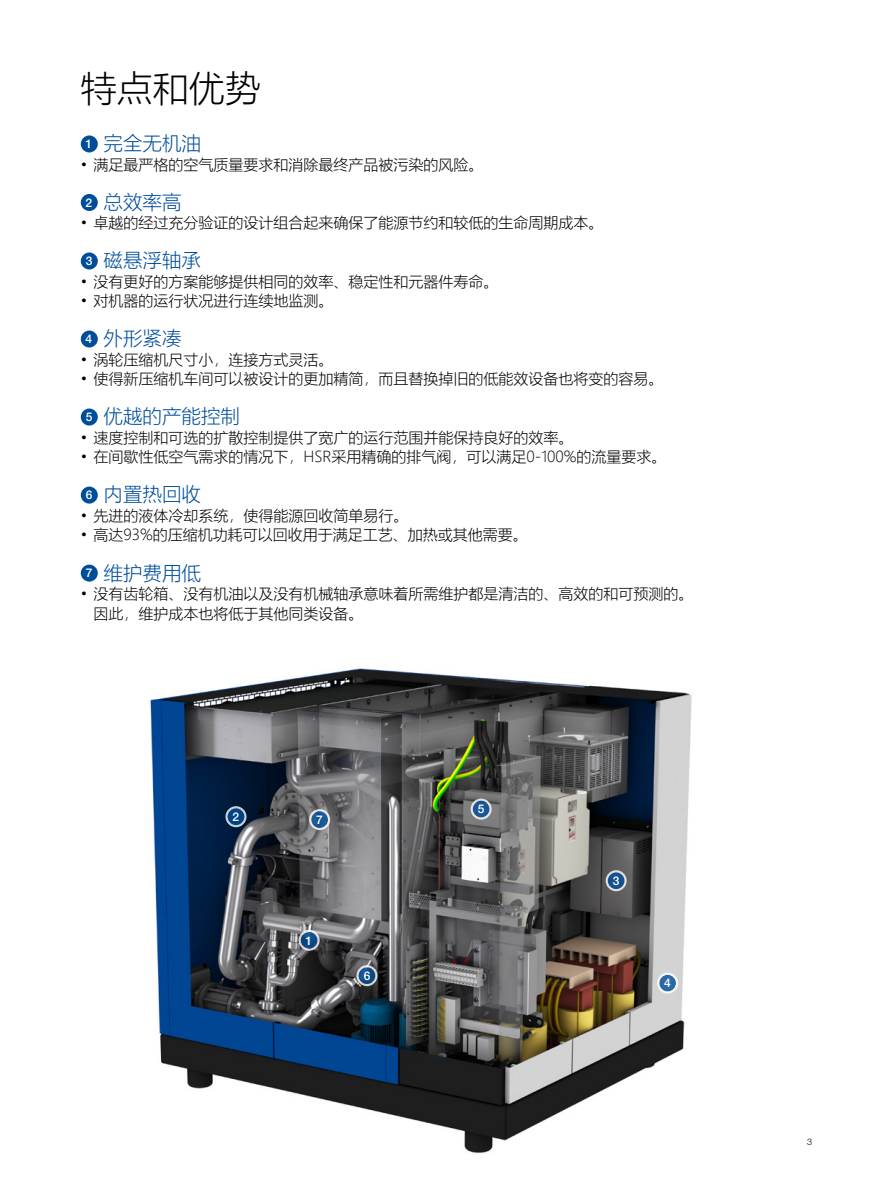
<style>
.page{position:relative;width:893px;height:1191px;background:#fff}
.page>*{position:absolute;margin:0;border:0;box-sizing:border-box;transform-origin:0 0}
.t1{font:300 36px "Microsoft Ya Hei";color:#000}
.Subtitle_blue{font:300 19.5px "Microsoft Ya Hei";color:#004e9b}
.t2{font:300 15px/19.5px "Microsoft Ya Hei";color:#000}
.Part_number_in_circl{font:500 12px "Helvetica Neue LT Pro";color:#fff}
.t3{font:300 9px "Helvetica Neue LT Pro";color:#000}
</style>
<div class="page">
<img style="left:150px;top:668px;width:542px;height:486px">
<div style="left:81px;top:135px;width:17px;height:17px;background:#004e9b;border-radius:50%"></div>
<div style="left:81px;top:194px;width:17px;height:17px;background:#004e9b;border-radius:50%"></div>
<div style="left:81px;top:252px;width:17px;height:17px;background:#004e9b;border-radius:50%"></div>
<div style="left:81px;top:330px;width:17px;height:17px;background:#004e9b;border-radius:50%"></div>
<div style="left:81px;top:408px;width:17px;height:17px;background:#004e9b;border-radius:50%"></div>
<div style="left:81px;top:486px;width:17px;height:17px;background:#004e9b;border-radius:50%"></div>
<div style="left:81px;top:564px;width:17px;height:17px;background:#004e9b;border-radius:50%"></div>
<svg style="left:359px;top:967px;width:16px;height:17px"></svg>
<div style="left:356px;top:965px;width:21px;height:21px;border:2px solid #fff;border-radius:50%"></div>
<div style="left:608px;top:872px;width:16px;height:17px;background:#12518e;border-radius:50%"></div>
<div style="left:606px;top:870px;width:21px;height:21px;border:2px solid #fff;border-radius:50%"></div>
<div style="left:228px;top:808px;width:16px;height:17px;background:#004387;border-radius:50%"></div>
<div style="left:225px;top:806px;width:21px;height:21px;border:2px solid #fff;border-radius:50%"></div>
<svg style="left:301px;top:932px;width:16px;height:16px"></svg>
<div style="left:299px;top:929px;width:21px;height:21px;border:2px solid #fff;border-radius:50%"></div>
<svg style="left:473px;top:800px;width:16px;height:17px"></svg>
<div style="left:471px;top:798px;width:21px;height:21px;border:2px solid #fff;border-radius:50%"></div>
<svg style="left:659px;top:974px;width:17px;height:17px"></svg>
<div style="left:657px;top:972px;width:21px;height:21px;border:2px solid #fff;border-radius:50%"></div>
<svg style="left:311px;top:811px;width:17px;height:17px"></svg>
<div style="left:309px;top:809px;width:21px;height:21px;border:2px solid #fff;border-radius:50%"></div>
<p class="t1" style="left:81px;top:64px;width:182px">特点和优势</p>
<p class="Part_number_in_circl" style="left:86px;top:137px;width:8px">1</p>
<p class="Subtitle_blue" style="left:104px;top:130px;width:99px">完全无机油</p>
<p class="t2" style="left:81px;top:154px;width:404px">• 满足最严格的空气质量要求和消除最终产品被污染的风险。</p>
<p class="Part_number_in_circl" style="left:86px;top:195px;width:8px">2</p>
<p class="Subtitle_blue" style="left:104px;top:189px;width:79px">总效率高</p>
<p class="t2" style="left:81px;top:213px;width:524px">• 卓越的经过充分验证的设计组合起来确保了能源节约和较低的生命周期成本。</p>
<p class="Part_number_in_circl" style="left:86px;top:254px;width:8px">3</p>
<p class="Subtitle_blue" style="left:104px;top:247px;width:99px">磁悬浮轴承</p>
<p class="t2" style="left:81px;top:271px;width:419px">• 没有更好的方案能够提供相同的效率、稳定性和元器件寿命。</p>
<p class="t2" style="left:81px;top:291px;width:254px">• 对机器的运行状况进行连续地监测。</p>
<p class="Part_number_in_circl" style="left:86px;top:332px;width:8px">4</p>
<p class="Subtitle_blue" style="left:104px;top:325px;width:79px">外形紧凑</p>
<p class="t2" style="left:81px;top:349px;width:254px">• 涡轮压缩机尺寸小，连接方式灵活。</p>
<p class="t2" style="left:81px;top:369px;width:584px">• 使得新压缩机车间可以被设计的更加精简，而且替换掉旧的低能效设备也将变的容易。</p>
<p class="Part_number_in_circl" style="left:86px;top:410px;width:8px">5</p>
<p class="Subtitle_blue" style="left:104px;top:403px;width:138px">优越的产能控制</p>
<p class="t2" style="left:81px;top:427px;width:494px">• 速度控制和可选的扩散控制提供了宽广的运行范围并能保持良好的效率。</p>
<p class="t2" style="left:81px;top:447px;width:587px">• 在间歇性低空气需求的情况下，HSR采用精确的排气阀，可以满足0-100%的流量要求。</p>
<p class="Part_number_in_circl" style="left:86px;top:488px;width:8px">6</p>
<p class="Subtitle_blue" style="left:104px;top:481px;width:99px">内置热回收</p>
<p class="t2" style="left:81px;top:505px;width:329px">• 先进的液体冷却系统，使得能源回收简单易行。</p>
<p class="t2" style="left:81px;top:525px;width:449px">• 高达93%的压缩机功耗可以回收用于满足工艺、加热或其他需要。</p>
<p class="Part_number_in_circl" style="left:86px;top:566px;width:8px">7</p>
<p class="Subtitle_blue" style="left:104px;top:559px;width:99px">维护费用低</p>
<p class="t2" style="left:94px;top:583px;width:602px;text-indent:-13px">• 没有齿轮箱、没有机油以及没有机械轴承意味着所需维护都是清洁的、高效的和可预测的。因此，维护成本也将低于其他同类设备。</p>
<p class="Part_number_in_circl" style="left:232px;top:809px;width:8px">2</p>
<p class="Part_number_in_circl" style="left:316px;top:812px;width:8px">7</p>
<p class="Part_number_in_circl" style="left:306px;top:933px;width:8px">1</p>
<p class="Part_number_in_circl" style="left:364px;top:968px;width:8px">6</p>
<p class="Part_number_in_circl" style="left:478px;top:802px;width:8px">5</p>
<p class="Part_number_in_circl" style="left:613px;top:873px;width:8px">3</p>
<p class="Part_number_in_circl" style="left:664px;top:976px;width:8px">4</p>
<p class="t3" style="left:807px;top:1136px;width:7px">3</p>
</div>
